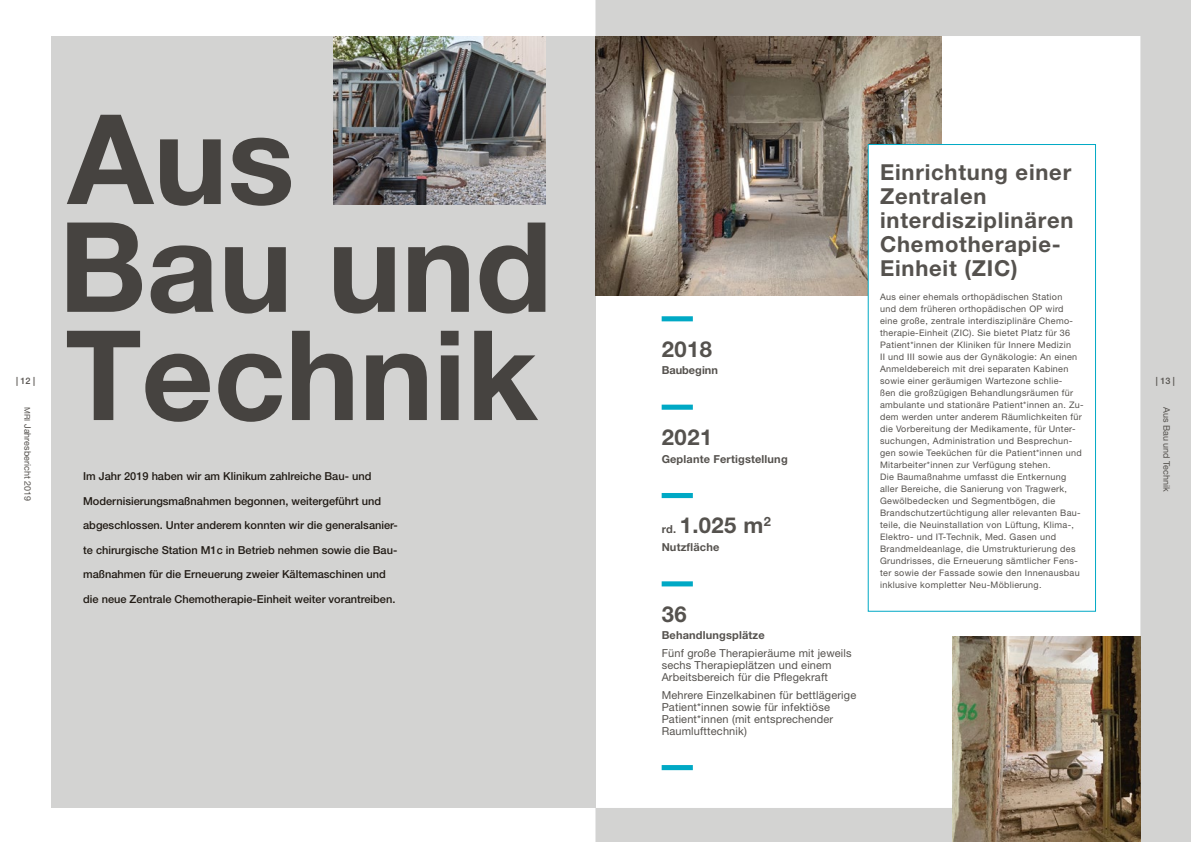
<style>
.page{position:relative;width:1191px;height:842px;background:#fff}
.page>*{position:absolute;margin:0;border:0;box-sizing:border-box;transform-origin:0 0}
.t1{font:700 125px/216px "Helvetica Neue LT Pro";color:#55524e}
.t2{font:700 22px/24px "Helvetica Neue LT Pro";letter-spacing:.035em;color:#55524e}
.t3{font:500 11px "Helvetica Neue LT Pro";color:#29211a}
.t4{font:11px/12px "Helvetica Neue LT Pro";letter-spacing:.015em;color:#55524e}
.t5{font:700 11px "Helvetica Neue LT Pro";letter-spacing:.015em;color:#55524e}
.t6{font:9px/12px "Helvetica Neue LT Pro";letter-spacing:.035em;color:#55524e}
.t7{font:9px "Helvetica Neue LT Pro";color:#55524e}
.t8{font:500 9px "Helvetica Neue LT Pro";color:#55524e}
.s1{font-size:7.8px}
.s2{font-size:11px}
</style>
<div class="page">
<svg style="left:595px;top:0;width:596px;height:842px"></svg>
<div style="left:51px;top:36px;width:544px;height:772px;background:#d3d3d2"></div>
<img style="left:595px;top:36px;width:346px;height:260px">
<img style="left:333px;top:36px;width:212px;height:168px">
<div style="left:868px;top:144px;width:227px;height:467px;background:#fff"></div>
<div style="left:867px;top:144px;width:229px;height:468px;border:1px solid #00a9c5"></div>
<div style="left:661px;top:316px;width:32px;height:5px;background:#00a9c5"></div>
<div style="left:661px;top:405px;width:32px;height:5px;background:#00a9c5"></div>
<div style="left:661px;top:493px;width:32px;height:5px;background:#00a9c5"></div>
<div style="left:661px;top:581px;width:32px;height:5px;background:#00a9c5"></div>
<div style="left:661px;top:765px;width:32px;height:5px;background:#00a9c5"></div>
<img style="left:952px;top:636px;width:188px;height:206px">
<h1 class="t1" style="left:65px;top:49px;width:474px">Aus<br>Technik</h1>
<h2 class="t2" style="left:880px;top:160px;width:195px">Einrichtung einer<br>Zentralen interdisziplinären<br>Chemotherapie-<br>Einheit (ZIC)</h2>
<p class="t6" style="left:880px;top:291px;width:205px">Aus einer ehemals orthopädischen Station<br>und dem früheren orthopädischen OP wird<br>eine große, zentrale interdisziplinäre Chemo&shy;therapie-Einheit (ZIC). Sie bietet Platz für 36<br>Patient*innen der Kliniken für Innere Medizin<br>II und III sowie aus der Gynäkologie: An einen Anmeldebereich mit drei separaten Kabinen sowie einer geräumigen Wartezone schlie-<br>ßen die großzügigen Behandlungsräumen für ambulante und stationäre Patient*innen an. Zu&shy;dem werden unter anderem Räumlichkeiten für die Vorbereitung der Medikamente, für Unter&shy;suchungen, Administration und Besprechun&shy;gen sowie Teeküchen für die Patient*innen und Mitarbeiter*innen zur Verfügung stehen.<br>Die Baumaßnahme umfasst die Entkernung aller Bereiche, die Sanierung von Tragwerk, Gewölbedecken und Segmentbögen, die Brandschutzertüchtigung aller relevanten Bau&shy;teile, die Neuinstallation von Lüftung, Klima-, Elektro- und IT-Technik, Med. Gasen und Brandmeldeanlage, die Umstrukturierung des Grundrisses, die Erneuerung sämtlicher Fens&shy;ter sowie der Fassade sowie den Innenausbau inklusive kompletter Neu-Möblierung.</p>
<h1 class="t1" style="left:59px;top:156px;width:495px">Bau und</h1>
<h2 class="t2" style="left:661px;top:336px;width:52px">2018</h2>
<p class="t5" style="left:661px;top:364px;width:58px">Baubeginn</p>
<p class="t8" style="left:16px;top:375px;width:21px">| 12 |</p>
<p class="t8" style="left:1156px;top:375px;width:21px">| 13 |</p>
<p class="t7" style="left:33px;top:407px;width:96px;rotate:90deg"><span class="s1">MRI</span> Jahresbericht 2019</p>
<p class="t7" style="left:1172px;top:407px;width:86px;rotate:90deg">Aus Bau und Technik</p>
<h2 class="t2" style="left:661px;top:425px;width:52px">2021</h2>
<p class="t5" style="left:661px;top:452px;width:128px">Geplante Fertigstellung</p>
<p class="t3" style="left:83px;top:469px;width:290px">Im Jahr 2019 haben wir am Klinikum zahlreiche Bau- und</p>
<p class="t3" style="left:83px;top:494px;width:299px">Modernisierungsmaßnahmen begonnen, weitergeführt und</p>
<p class="t3" style="left:83px;top:519px;width:316px">abgeschlossen. Unter anderem konnten wir die generalsanier-</p>
<p class="t3" style="left:83px;top:543px;width:316px">te chirurgische Station M1c in Betrieb nehmen sowie die Bau-</p>
<p class="t3" style="left:83px;top:568px;width:304px">maßnahmen für die Erneuerung zweier Kältemaschinen und</p>
<p class="t3" style="left:83px;top:592px;width:314px">die neue Zentrale Chemotherapie-Einheit weiter vorantreiben.</p>
<h2 class="t2" style="left:661px;top:513px;width:111px"><span class="s2">rd.</span> 1.025 m<sup>2</sup></h2>
<p class="t5" style="left:661px;top:540px;width:59px">Nutzfläche</p>
<h2 class="t2" style="left:661px;top:601px;width:26px">36</h2>
<p class="t5" style="left:661px;top:629px;width:105px">Behandlungsplätze</p>
<p class="t4" style="left:661px;top:647px;width:191px">Fünf große Therapieräume mit jeweils sechs Therapieplätzen und einem<br>Arbeitsbereich für die Pflegekraft</p>
<p class="t4" style="left:661px;top:689px;width:196px">Mehrere Einzelkabinen für bettlägerige Patient*innen sowie für infektiöse Patient*innen (mit entsprechender Raumlufttechnik)</p>
</div>
